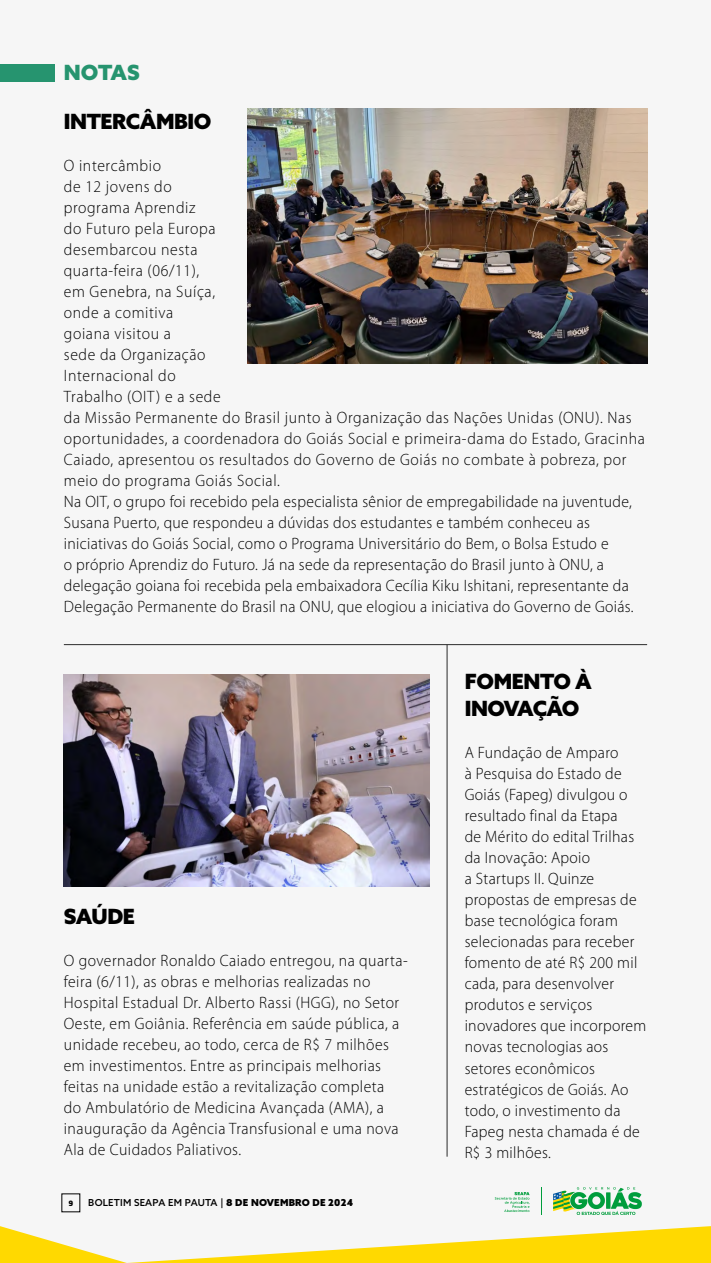
<style>
.page{position:relative;width:711px;height:1263px;background:#fff}
.page>*{position:absolute;margin:0;border:0;box-sizing:border-box;transform-origin:0 0}
.t1{font:900 21px/27px "Azo Sans";letter-spacing:-.02em;color:#000}
.t2{font:900 21px "Azo Sans";letter-spacing:-.01em;color:#26946f}
.t3{font:300 16.5px/21px "Myriad Pro";letter-spacing:.02em;color:#000;scale:.95 1}
.t4{font:500 9.6px "Azo Sans";letter-spacing:.02em;color:#000}
.t5{font:900 7.2px "Neo Sans Pro";color:#000}
.s1{font-weight:900}
</style>
<div class="page">
<div style="left:0;top:0;width:710px;height:1263px;background:#f6f6f6"></div>
<div style="left:0;top:64px;width:54px;height:18px;background:#26946f"></div>
<img style="left:64px;top:674px;width:365px;height:212px">
<img style="left:247px;top:108px;width:399px;height:255px">
<svg style="left:553px;top:1187px;width:88px;height:28px"></svg>
<svg style="left:541px;top:1187px;width:1px;height:28px"></svg>
<svg style="left:494px;top:1192px;width:35px;height:20px"></svg>
<svg style="left:0;top:1226px;width:710px;height:37px"></svg>
<p class="t2" style="left:64px;top:58px;width:77px">NOTAS</p>
<p class="t1" style="left:64px;top:107px;width:149px">INTERCÂMBIO</p>
<p class="t3" style="left:64px;top:155px;width:612px">O intercâmbio<br>de 12 jovens do<br>programa Aprendiz<br>do Futuro pela Europa<br>desembarcou nesta<br>quarta-feira (06/11),<br>em Genebra, na Suíça,<br>onde a comitiva<br>goiana visitou a<br>sede da Organização<br>Internacional do<br>Trabalho (OIT) e a sede<br>da Missão Permanente do Brasil junto à Organização das Nações Unidas (ONU). Nas oportunidades, a coordenadora do Goiás Social e primeira-dama do Estado, Gracinha Caiado, apresentou os resultados do Governo de Goiás no combate à pobreza, por meio do programa Goiás Social.<br>Na OIT, o grupo foi recebido pela especialista sênior de empregabilidade na juventude, Susana Puerto, que respondeu a dúvidas dos estudantes e também conheceu as iniciativas do Goiás Social, como o Programa Universitário do Bem, o Bolsa Estudo e<br>o próprio Aprendiz do Futuro. Já na sede da representação do Brasil junto à ONU, a delegação goiana foi recebida pela embaixadora Cecília Kiku Ishitani, representante da Delegação Permanente do Brasil na ONU, que elogiou a iniciativa do Governo de Goiás.</p>
<p class="t1" style="left:64px;top:903px;width:73px">SAÚDE</p>
<p class="t3" style="left:64px;top:950px;width:363px">O governador Ronaldo Caiado entregou, na quarta&shy;feira (6/11), as obras e melhorias realizadas no Hospital Estadual Dr. Alberto Rassi (HGG), no Setor Oeste, em Goiânia. Referência em saúde pública, a unidade recebeu, ao todo, cerca de R$ 7 milhões em investimentos. Entre as principais melhorias feitas na unidade estão a revitalização completa<br>do Ambulatório de Medicina Avançada (AMA), a inauguração da Agência Transfusional e uma nova Ala de Cuidados Paliativos.</p>
<p class="t5" style="left:68px;top:1198px;width:6px">9</p>
<p class="t4" style="left:88px;top:1196px;width:266px">BOLETIM SEAPA EM PAUTA | <span class="s1">8 DE NOVEMBRO DE 2024</span></p>
<p class="t1" style="left:464px;top:668px;width:129px">FOMENTO À<br>INOVAÇÃO</p>
<p class="t3" style="left:464px;top:743px;width:192px">A Fundação de Amparo<br>à Pesquisa do Estado de<br>Goiás (Fapeg) divulgou o resultado final da Etapa<br>de Mérito do edital Trilhas da Inovação: Apoio<br>a Startups II. Quinze propostas de empresas de base tecnológica foram selecionadas para receber fomento de até R$ 200 mil cada, para desenvolver produtos e serviços inovadores que incorporem novas tecnologias aos setores econômicos estratégicos de Goiás. Ao todo, o investimento da<br>Fapeg nesta chamada é de<br>R$ 3 milhões.</p>
</div>
